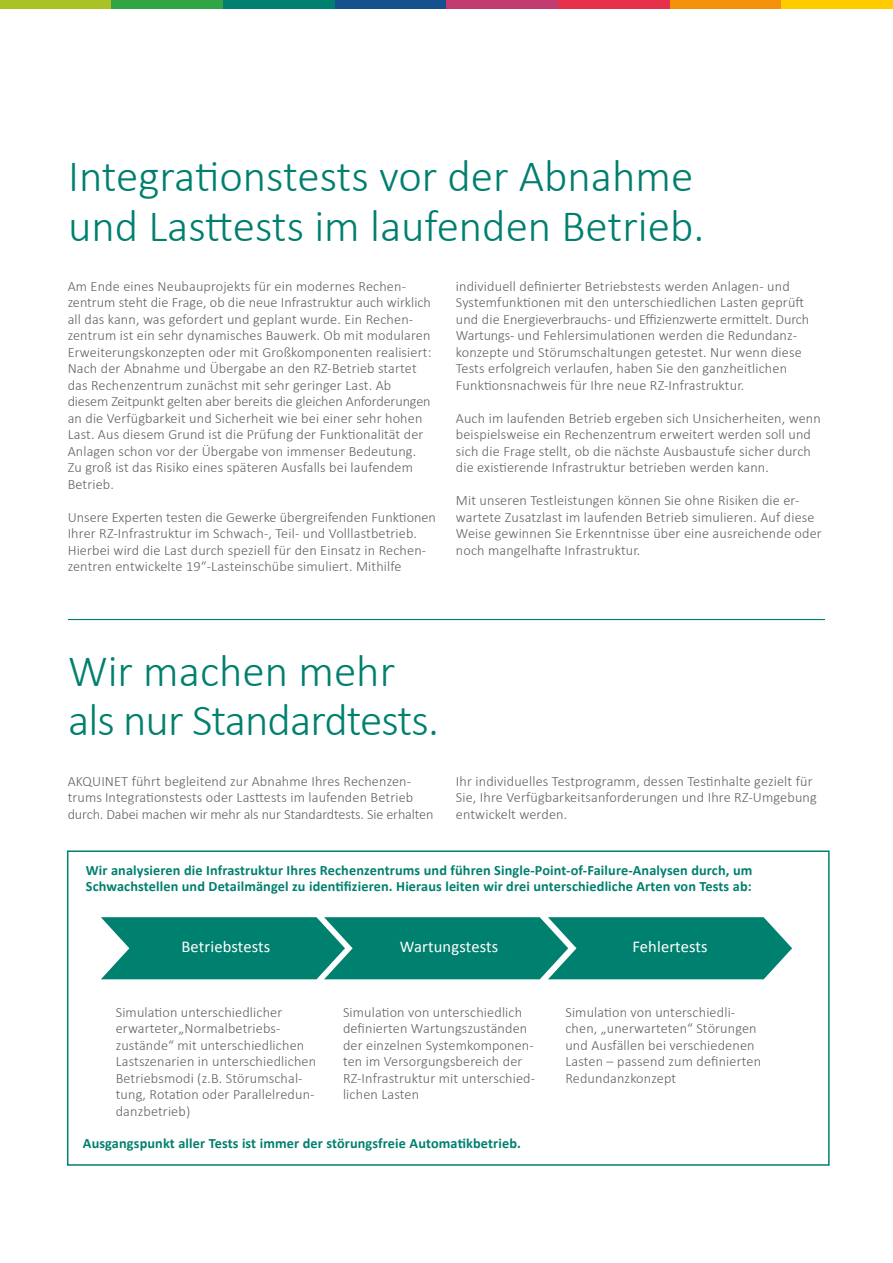
<style>
.page{position:relative;width:893px;height:1263px;background:#fff}
.page>*{position:absolute;margin:0;border:0;box-sizing:border-box;transform-origin:0 0}
.t1{font:300 45px/49.5px "Calibri";color:#007f6e}
.t2{font:300 45px/49.5px "Calibri";letter-spacing:-.02em;color:#00806e}
.t3{font:16.5px "Calibri";letter-spacing:.01em;color:#fff}
.Absatzformat_1{font:300 14.25px/16.5px "Calibri";letter-spacing:.01em;color:#626261}
.t4{font:700 14.25px/16.5px "Calibri";letter-spacing:.01em;color:#00806e}
</style>
<div class="page">
<div style="left:0;top:0;width:112px;height:9px;background:#a8c323"></div>
<div style="left:112px;top:0;width:111px;height:9px;background:#31a445"></div>
<div style="left:223px;top:0;width:112px;height:9px;background:#00806e"></div>
<div style="left:335px;top:0;width:111px;height:9px;background:#14518e"></div>
<div style="left:446px;top:0;width:112px;height:9px;background:#c13a70"></div>
<div style="left:558px;top:0;width:112px;height:9px;background:#e7314b"></div>
<div style="left:670px;top:0;width:111px;height:9px;background:#f3920a"></div>
<div style="left:781px;top:0;width:112px;height:9px;background:#fc0"></div>
<svg style="left:101px;top:917px;width:691px;height:62px;background:#187"></svg>
<div style="left:67px;top:850px;width:763px;height:316px;border:2px solid #00806e"></div>
<hr style="left:68px;top:619px;width:757px;height:1px;background:#00806e">
<p class="t1" style="left:68px;top:149px;width:638px">Integrationstests vor der Abnahme und Lasttests im laufenden Betrieb.</p>
<p class="Absatzformat_1" style="left:68px;top:277px;width:365px">Am Ende eines Neubauprojekts für ein modernes Rechen&shy;zentrum steht die Frage, ob die neue Infrastruktur auch wirklich all das kann, was gefordert und geplant wurde. Ein Rechen&shy;zentrum ist ein sehr dynamisches Bauwerk. Ob mit modularen Erweiterungskonzepten oder mit Großkomponenten realisiert:<br>Nach der Abnahme und Übergabe an den RZ-Betrieb startet das Rechenzentrum zunächst mit sehr geringer Last. Ab diesem Zeitpunkt gelten aber bereits die gleichen Anforderungen an die Verfügbarkeit und Sicherheit wie bei einer sehr hohen Last. Aus diesem Grund ist die Prüfung der Funktionalität der Anlagen schon vor der Übergabe von immenser Bedeutung.<br>Zu groß ist das Risiko eines späteren Ausfalls bei laufendem Betrieb.</p>
<p class="Absatzformat_1" style="left:68px;top:508px;width:370px">Unsere Experten testen die Gewerke übergreifenden Funktionen Ihrer RZ-Infrastruktur im Schwach-, Teil- und Volllastbetrieb.<br>Hierbei wird die Last durch speziell für den Einsatz in Rechen&shy;zentren entwickelte 19“-Lasteinschübe simuliert. Mithilfe</p>
<p class="Absatzformat_1" style="left:456px;top:277px;width:355px">individuell definierter Betriebstests werden Anlagen- und Systemfunktionen mit den unterschiedlichen Lasten geprüft und die Energieverbrauchs- und Effizienzwerte ermittelt. Durch Wartungs- und Fehlersimulationen werden die Redundanz&shy;konzepte und Störumschaltungen getestet. Nur wenn diese Tests erfolgreich verlaufen, haben Sie den ganzheitlichen Funktionsnachweis für Ihre neue RZ-Infrastruktur.</p>
<p class="Absatzformat_1" style="left:456px;top:409px;width:366px">Auch im laufenden Betrieb ergeben sich Unsicherheiten, wenn beispielsweise ein Rechenzentrum erweitert werden soll und sich die Frage stellt, ob die nächste Ausbaustufe sicher durch die existierende Infrastruktur betrieben werden kann.</p>
<p class="Absatzformat_1" style="left:456px;top:491px;width:367px">Mit unseren Testleistungen können Sie ohne Risiken die er&shy;wartete Zusatzlast im laufenden Betrieb simulieren. Auf diese Weise gewinnen Sie Erkenntnisse über eine ausreichende oder noch mangelhafte Infrastruktur.</p>
<p class="t2" style="left:68px;top:644px;width:372px">Wir machen mehr als nur Standardtests.</p>
<p class="Absatzformat_1" style="left:68px;top:772px;width:367px">AKQUINET führt begleitend zur Abnahme Ihres Rechenzen&shy;trums Integrationstests oder Lasttests im laufenden Betrieb durch. Dabei machen wir mehr als nur Standardtests. Sie erhalten</p>
<p class="Absatzformat_1" style="left:456px;top:772px;width:362px">Ihr individuelles Testprogramm, dessen Testinhalte gezielt für<br>Sie, Ihre Verfügbarkeitsanforderungen und Ihre RZ-Umgebung entwickelt werden.</p>
<p class="t4" style="left:86px;top:862px;width:668px">Wir analysieren die Infrastruktur Ihres Rechenzentrums und führen Single-Point-of-Failure-Analysen durch, um<br>Schwachstellen und Detailmängel zu identifizieren. Hieraus leiten wir drei unterschiedliche Arten von Tests ab:</p>
<p class="t3" style="left:181px;top:936px;width:91px">Betriebstests</p>
<p class="t3" style="left:400px;top:936px;width:100px">Wartungstests</p>
<p class="t3" style="left:632px;top:936px;width:77px">Fehlertests</p>
<p class="Absatzformat_1" style="left:116px;top:1003px;width:202px">Simulation unterschiedlicher erwarteter„Normalbetriebs&shy;zustände“ mit unterschiedlichen<br>Lastszenarien in unterschiedlichen<br>Betriebsmodi (z.B. Störumschal&shy;tung, Rotation oder Parallelredun&shy;danzbetrieb)</p>
<p class="Absatzformat_1" style="left:565px;top:1003px;width:197px">Simulation von unterschiedli&shy;chen, „unerwarteten“ Störungen und Ausfällen bei verschiedenen<br>Lasten – passend zum definierten<br>Redundanzkonzept</p>
<p class="Absatzformat_1" style="left:343px;top:1003px;width:194px">Simulation von unterschiedlich definierten Wartungszuständen der einzelnen Systemkomponen&shy;ten im Versorgungsbereich der<br>RZ-Infrastruktur mit unterschied&shy;lichen Lasten</p>
<p class="t4" style="left:83px;top:1135px;width:440px">Ausgangspunkt aller Tests ist immer der störungsfreie Automatikbetrieb.</p>
</div>
